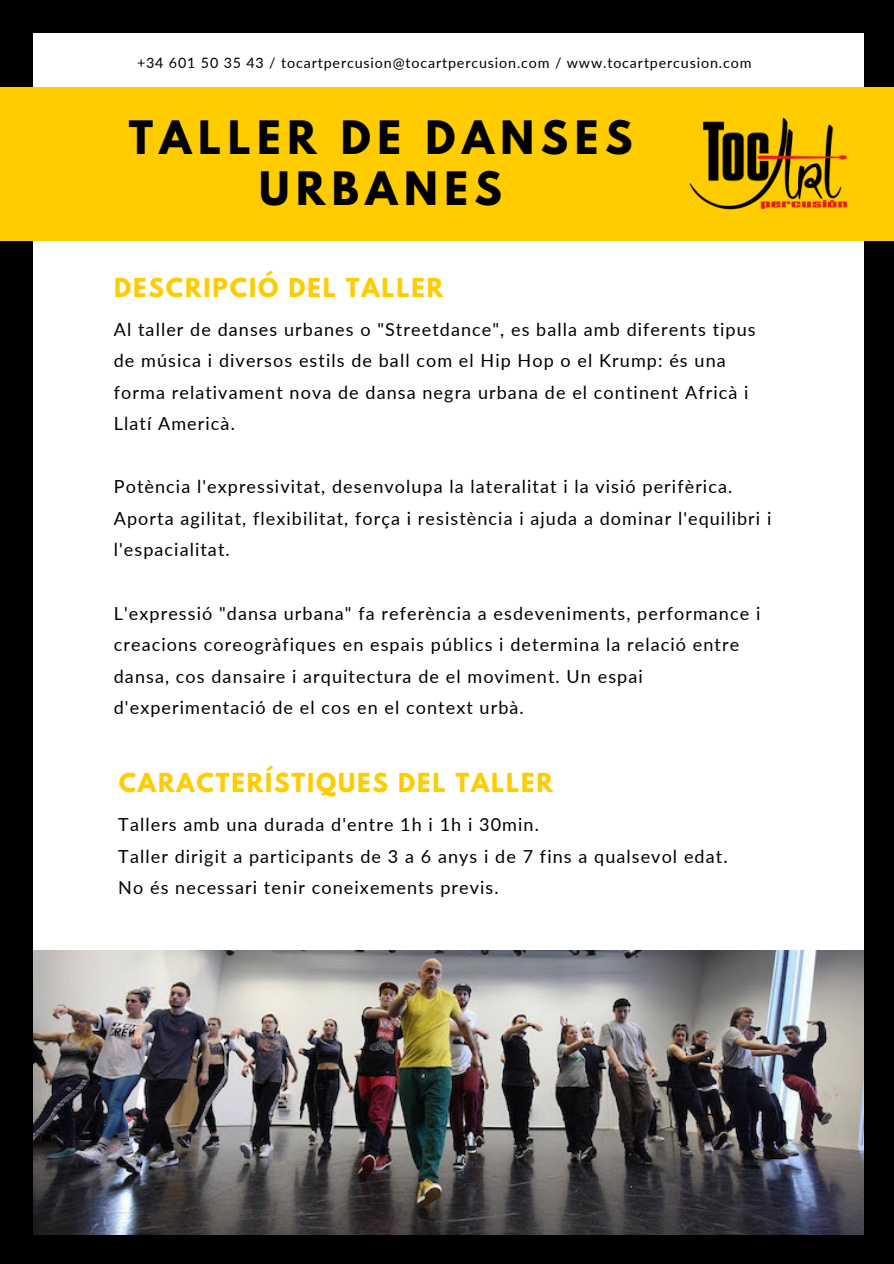
<style>
.page{position:relative;width:894px;height:1264px;background:#fff}
.page>*{position:absolute;margin:0;border:0;box-sizing:border-box;transform-origin:0 0}
.t1{font:700 40.8px/51.8px "League Spartan";letter-spacing:.16em;color:#000;text-align:center}
.t2{font:700 23.1px "League Spartan";letter-spacing:.08em;color:#fc0}
.t3{font:18px/31.5px "Lato";letter-spacing:.06em;color:#000}
.t4{font:14.25px "Lato";letter-spacing:.06em;color:#000}
</style>
<div class="page">
<div style="left:0;top:0;width:893px;height:1263px;background:#000"></div>
<div style="left:34px;top:33px;width:829px;height:1197px;background:#fff"></div>
<div style="left:0;top:87px;width:893px;height:153px;background:#fc0"></div>
<img style="left:34px;top:950px;width:829px;height:283px">
<img style="left:647px;top:75px;width:246px;height:177px">
<p class="t4" style="left:137px;top:54px;width:616px">+34 601 50 35 43 / tocartpercusion@tocartpercusion.com / www.tocartpercusion.com</p>
<h3 class="t1" style="left:129px;top:116px;width:505px">TALLER DE DANSES<br>URBANES</h3>
<p class="t2" style="left:114px;top:276px;width:330px">DESCRIPCIÓ DEL TALLER</p>
<p class="t3" style="left:114px;top:313px;width:643px">Al taller de danses urbanes o "Streetdance", es balla amb diferents tipus de música i diversos estils de ball com el Hip Hop o el Krump: és una forma relativament nova de dansa negra urbana de el continent Africà i Llatí Americà.</p>
<h2 class="t3" style="left:114px;top:470px;width:658px">Potència l'expressivitat, desenvolupa la lateralitat i la visió perifèrica.<br>Aporta agilitat, flexibilitat, força i resistència i ajuda a dominar l'equilibri i l'espacialitat.</h2>
<h3 class="t3" style="left:114px;top:596px;width:648px">L'expressió "dansa urbana" fa referència a esdeveniments, performance i creacions coreogràfiques en espais públics i determina la relació entre dansa, cos dansaire i arquitectura de el moviment. Un espai d'experimentació de el cos en el context urbà.</h3>
<h3 class="t2" style="left:119px;top:771px;width:435px">CARACTERÍSTIQUES DEL TALLER</h3>
<h2 class="t3" style="left:118px;top:808px;width:610px">Tallers amb una durada d'entre 1h i 1h i 30min.<br>Taller dirigit a participants de 3 a 6 anys i de 7 fins a qualsevol edat.<br>No és necessari tenir coneixements previs.</h2>
</div>
